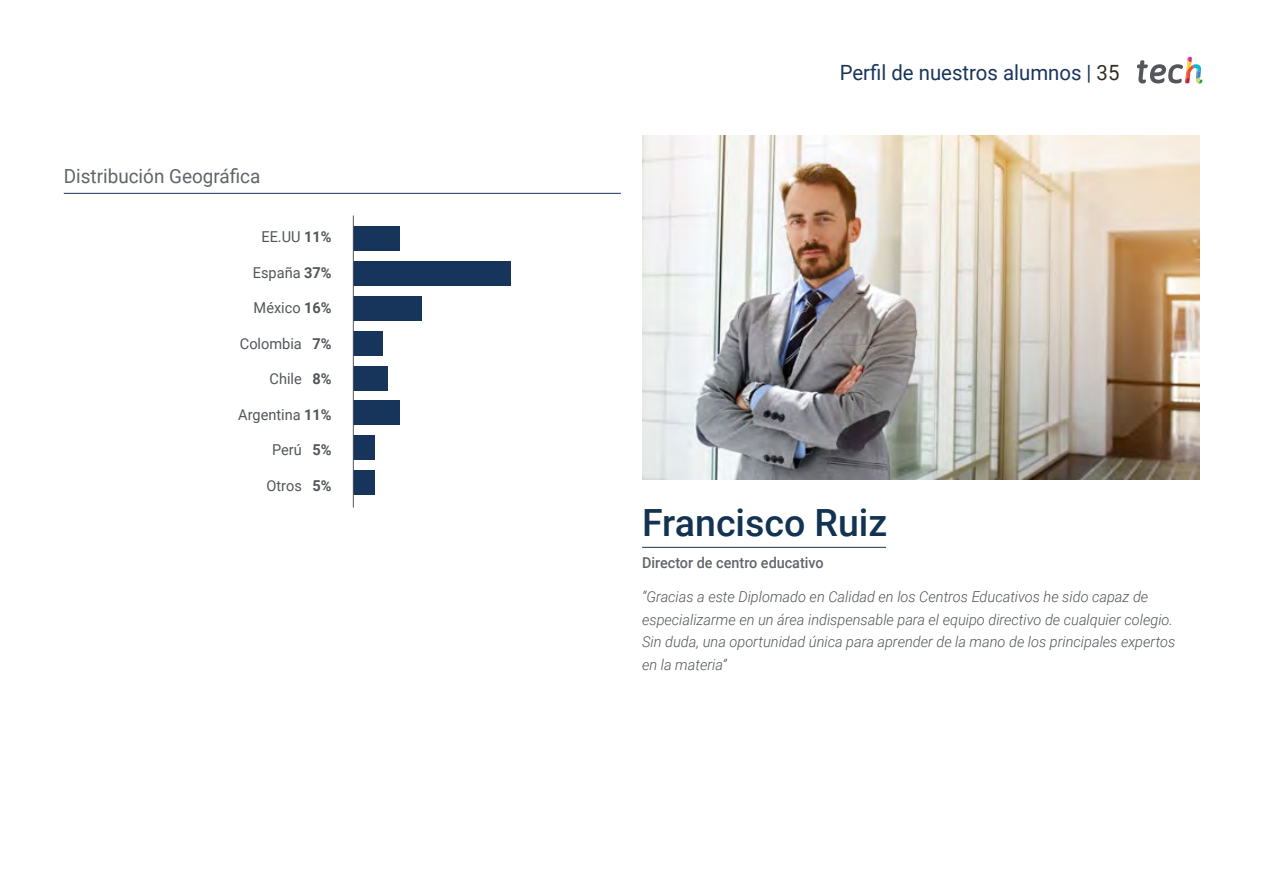
<style>
.page{position:relative;width:1263px;height:893px;background:#fff}
.page>*{position:absolute;margin:0;border:0;box-sizing:border-box;transform-origin:0 0}
.t1{font:500 37.5px "Roboto";color:#123352}
.t2{font:21px "Roboto";color:#1a355c}
.t3{font:19.5px "Roboto";color:#61646a}
.t4{font:italic 300 15px/22.5px "Roboto";color:#52555b}
.t5{font:15px "Roboto";color:#52555b}
.t6{font:500 15px "Roboto";color:#61646a;scale:.96 1}
.s1{font-weight:700}
.s2{color:#312e20}
</style>
<div class="page">
<svg style="left:1137px;top:57px;width:65px;height:27px"></svg>
<hr style="left:642px;top:547px;width:244px;height:1px;background:#123352">
<img style="left:642px;top:136px;width:557px;height:343px">
<hr style="left:64px;top:193px;width:557px;height:1px;background:#17355b">
<div style="left:353px;top:227px;width:47px;height:24px;background:#17355b"></div>
<div style="left:353px;top:401px;width:47px;height:24px;background:#17355b"></div>
<div style="left:353px;top:261px;width:158px;height:25px;background:#17355b"></div>
<div style="left:353px;top:435px;width:22px;height:25px;background:#17355b"></div>
<div style="left:353px;top:296px;width:68px;height:25px;background:#17355b"></div>
<div style="left:353px;top:470px;width:22px;height:25px;background:#17355b"></div>
<div style="left:353px;top:331px;width:30px;height:25px;background:#17355b"></div>
<div style="left:353px;top:366px;width:34px;height:24px;background:#17355b"></div>
<hr style="left:353px;top:216px;width:1px;height:291px;background:#52555b">
<h3 class="t3" style="left:64px;top:162px;width:198px">Distribución Geográfica</h3>
<p class="t5" style="left:261px;top:226px;width:72px">EE.UU <span class="s1">11%</span></p>
<p class="t5" style="left:253px;top:262px;width:80px">España <span class="s1">37%</span></p>
<p class="t5" style="left:254px;top:297px;width:80px">México <span class="s1">16%</span></p>
<p class="t5" style="left:240px;top:333px;width:93px">Colombia <span class="s1">7%</span></p>
<p class="t5" style="left:270px;top:368px;width:64px">Chile <span class="s1">8%</span></p>
<p class="t5" style="left:238px;top:404px;width:95px">Argentina <span class="s1">11%</span></p>
<p class="t5" style="left:272px;top:439px;width:61px">Perú <span class="s1">5%</span></p>
<p class="t5" style="left:266px;top:475px;width:67px">Otros <span class="s1">5%</span></p>
<h2 class="t2" style="left:840px;top:57px;width:281px">Perfil de nuestros alumnos | <span class="s2">35</span></h2>
<h1 class="t1" style="left:642px;top:496px;width:247px">Francisco Ruiz</h1>
<p class="t6" style="left:642px;top:552px;width:191px">Director de centro educativo</p>
<p class="t4" style="left:642px;top:585px;width:535px">“Gracias a este Diplomado en Calidad en los Centros Educativos he sido capaz de especializarme en un área indispensable para el equipo directivo de cualquier colegio.<br>Sin duda, una oportunidad única para aprender de la mano de los principales expertos en la materia”</p>
</div>
